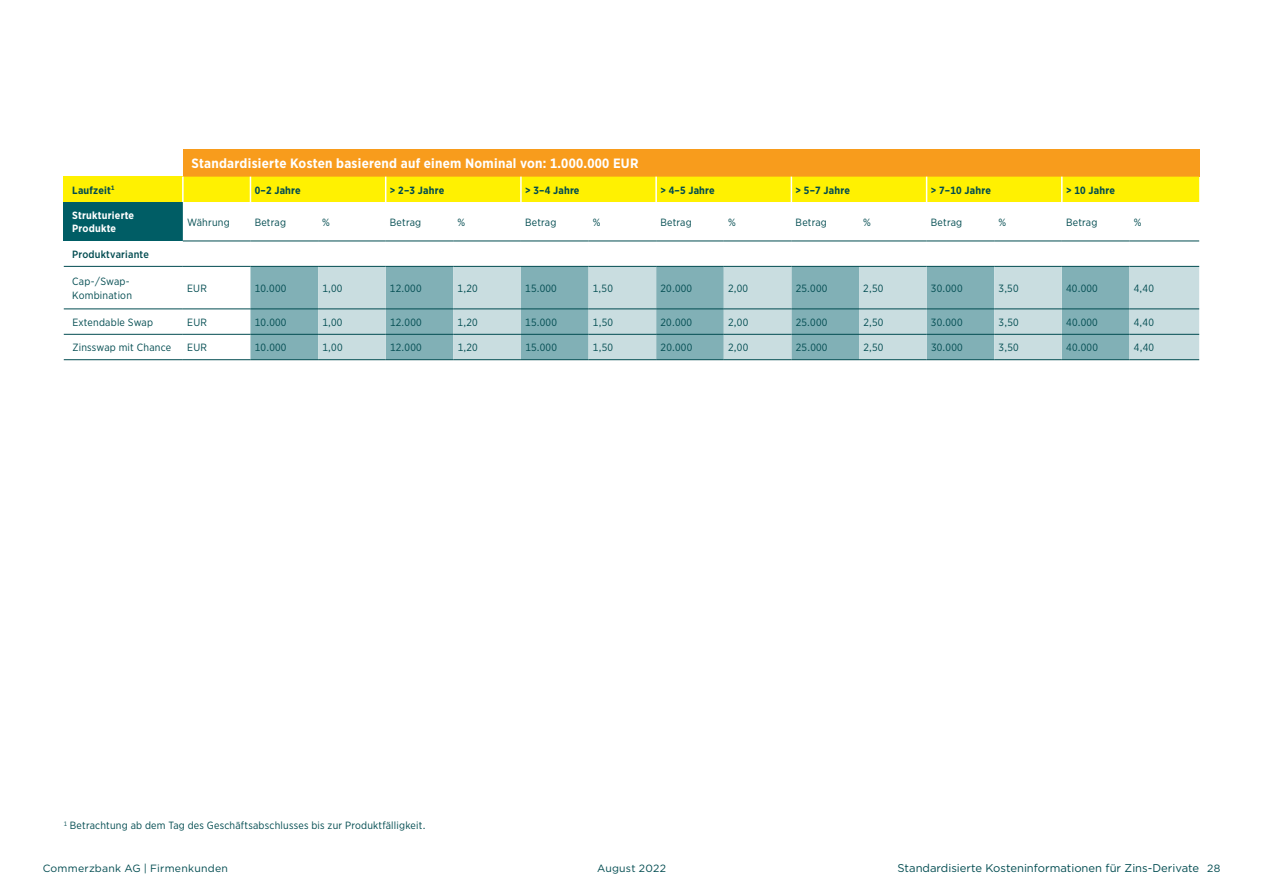
<style>
.page{position:relative;width:1263px;height:893px;background:#fff}
.page>*{position:absolute;margin:0;border:0;box-sizing:border-box;transform-origin:0 0}
.t1{font:700 13.5px "Gotham Narrow";letter-spacing:.02em;color:#fff}
.t2{font:11.25px "Gotham";color:#004b50}
.t3{font:10.5px/13.5px "Gotham Narrow";letter-spacing:.02em;color:#004b50}
.t4{font:700 10.5px "Gotham Narrow";letter-spacing:.02em;color:#004b50}
.t5{font:10.5px "Gotham";letter-spacing:.02em;color:#004b50}
.t6{font:700 10.5px/13.5px "Gotham Narrow";letter-spacing:.02em;color:#fff}
.t7{font:500 10.5px "Gotham Narrow";letter-spacing:.02em;color:#004b50}
.s1{font-size:10.5px}
</style>
<div class="page">
<div style="left:183px;top:149px;width:1016px;height:28px;background:#f89c1c"></div>
<div style="left:64px;top:177px;width:119px;height:25px;background:#fff101"></div>
<div style="left:64px;top:202px;width:119px;height:39px;background:#005d65"></div>
<hr style="left:64px;top:266px;width:119px;height:1px;background:#004b50">
<hr style="left:64px;top:309px;width:119px;height:1px;background:#004b50">
<hr style="left:64px;top:334px;width:119px;height:1px;background:#004b50">
<hr style="left:64px;top:359px;width:119px;height:1px;background:#004b50">
<hr style="left:182px;top:177px;width:2px;height:25px;background:#fff">
<svg style="left:183px;top:177px;width:1016px;height:183px"></svg>
<hr style="left:724px;top:241px;width:67px;height:1px;background:#004b50">
<hr style="left:724px;top:266px;width:67px;height:1px;background:#004b50">
<hr style="left:724px;top:309px;width:67px;height:1px;background:#004b50">
<hr style="left:724px;top:334px;width:67px;height:1px;background:#004b50">
<p class="t1" style="left:191px;top:155px;width:449px">Standardisierte Kosten basierend auf einem Nominal von: 1.000.000 EUR</p>
<p class="t4" style="left:72px;top:183px;width:44px">Laufzeit<sup>1</sup></p>
<p class="t4" style="left:255px;top:183px;width:48px">0–2 Jahre</p>
<p class="t4" style="left:390px;top:183px;width:56px">&gt; 2–3 Jahre</p>
<p class="t4" style="left:525px;top:183px;width:56px">&gt; 3–4 Jahre</p>
<p class="t4" style="left:660px;top:183px;width:56px">&gt; 4–5 Jahre</p>
<p class="t4" style="left:796px;top:183px;width:56px">&gt; 5–7 Jahre</p>
<p class="t4" style="left:931px;top:183px;width:62px">&gt; 7–10 Jahre</p>
<p class="t4" style="left:1066px;top:183px;width:50px">&gt; 10 Jahre</p>
<p class="t6" style="left:72px;top:208px;width:63px">Strukturierte<br>Produkte</p>
<p class="t3" style="left:187px;top:215px;width:44px">Währung</p>
<p class="t3" style="left:255px;top:215px;width:33px">Betrag</p>
<p class="t3" style="left:322px;top:215px;width:9px">%</p>
<p class="t3" style="left:390px;top:215px;width:33px">Betrag</p>
<p class="t3" style="left:458px;top:215px;width:9px">%</p>
<p class="t3" style="left:525px;top:215px;width:33px">Betrag</p>
<p class="t3" style="left:593px;top:215px;width:9px">%</p>
<p class="t3" style="left:660px;top:215px;width:33px">Betrag</p>
<p class="t3" style="left:728px;top:215px;width:9px">%</p>
<p class="t3" style="left:796px;top:215px;width:33px">Betrag</p>
<p class="t3" style="left:863px;top:215px;width:9px">%</p>
<p class="t3" style="left:931px;top:215px;width:33px">Betrag</p>
<p class="t3" style="left:998px;top:215px;width:9px">%</p>
<p class="t3" style="left:1066px;top:215px;width:33px">Betrag</p>
<p class="t3" style="left:1134px;top:215px;width:9px">%</p>
<p class="t7" style="left:72px;top:248px;width:78px">Produktvariante</p>
<p class="t3" style="left:72px;top:274px;width:61px">Cap-/Swap-<br>Kombination</p>
<p class="t3" style="left:187px;top:281px;width:21px">EUR</p>
<p class="t3" style="left:255px;top:281px;width:33px">10.000</p>
<p class="t3" style="left:322px;top:281px;width:22px">1,00</p>
<p class="t3" style="left:390px;top:281px;width:33px">12.000</p>
<p class="t3" style="left:458px;top:281px;width:22px">1,20</p>
<p class="t3" style="left:525px;top:281px;width:33px">15.000</p>
<p class="t3" style="left:593px;top:281px;width:22px">1,50</p>
<p class="t3" style="left:660px;top:281px;width:33px">20.000</p>
<p class="t3" style="left:728px;top:281px;width:22px">2,00</p>
<p class="t3" style="left:796px;top:281px;width:33px">25.000</p>
<p class="t3" style="left:863px;top:281px;width:22px">2,50</p>
<p class="t3" style="left:931px;top:281px;width:33px">30.000</p>
<p class="t3" style="left:998px;top:281px;width:22px">3,50</p>
<p class="t3" style="left:1066px;top:281px;width:33px">40.000</p>
<p class="t3" style="left:1134px;top:281px;width:22px">4,40</p>
<p class="t3" style="left:72px;top:315px;width:82px">Extendable Swap</p>
<p class="t3" style="left:187px;top:315px;width:21px">EUR</p>
<p class="t3" style="left:255px;top:315px;width:33px">10.000</p>
<p class="t3" style="left:322px;top:315px;width:22px">1,00</p>
<p class="t3" style="left:390px;top:315px;width:33px">12.000</p>
<p class="t3" style="left:458px;top:315px;width:22px">1,20</p>
<p class="t3" style="left:525px;top:315px;width:33px">15.000</p>
<p class="t3" style="left:593px;top:315px;width:22px">1,50</p>
<p class="t3" style="left:660px;top:315px;width:33px">20.000</p>
<p class="t3" style="left:728px;top:315px;width:22px">2,00</p>
<p class="t3" style="left:796px;top:315px;width:33px">25.000</p>
<p class="t3" style="left:863px;top:315px;width:22px">2,50</p>
<p class="t3" style="left:931px;top:315px;width:33px">30.000</p>
<p class="t3" style="left:998px;top:315px;width:22px">3,50</p>
<p class="t3" style="left:1066px;top:315px;width:33px">40.000</p>
<p class="t3" style="left:1134px;top:315px;width:22px">4,40</p>
<p class="t3" style="left:72px;top:341px;width:100px">Zinsswap mit Chance</p>
<p class="t3" style="left:187px;top:341px;width:21px">EUR</p>
<p class="t3" style="left:255px;top:341px;width:33px">10.000</p>
<p class="t3" style="left:322px;top:341px;width:22px">1,00</p>
<p class="t3" style="left:390px;top:341px;width:33px">12.000</p>
<p class="t3" style="left:458px;top:341px;width:22px">1,20</p>
<p class="t3" style="left:525px;top:341px;width:33px">15.000</p>
<p class="t3" style="left:593px;top:341px;width:22px">1,50</p>
<p class="t3" style="left:660px;top:341px;width:33px">20.000</p>
<p class="t3" style="left:728px;top:341px;width:22px">2,00</p>
<p class="t3" style="left:796px;top:341px;width:33px">25.000</p>
<p class="t3" style="left:863px;top:341px;width:22px">2,50</p>
<p class="t3" style="left:931px;top:341px;width:33px">30.000</p>
<p class="t3" style="left:999px;top:341px;width:22px">3,50</p>
<p class="t3" style="left:1066px;top:341px;width:33px">40.000</p>
<p class="t3" style="left:1134px;top:341px;width:22px">4,40</p>
<p class="t3" style="left:64px;top:818px;width:363px"><sup>1</sup> Betrachtung ab dem Tag des Geschäftsabschlusses bis zur Produktfälligkeit.</p>
<p class="t5" style="left:43px;top:862px;width:187px">Commerzbank AG | Firmenkunden</p>
<p class="t5" style="left:597px;top:862px;width:70px">August 2022</p>
<p class="t2" style="left:897px;top:860px;width:324px">Standardisierte Kosteninformationen für Zins-Derivate <span class="s1">28</span></p>
</div>
